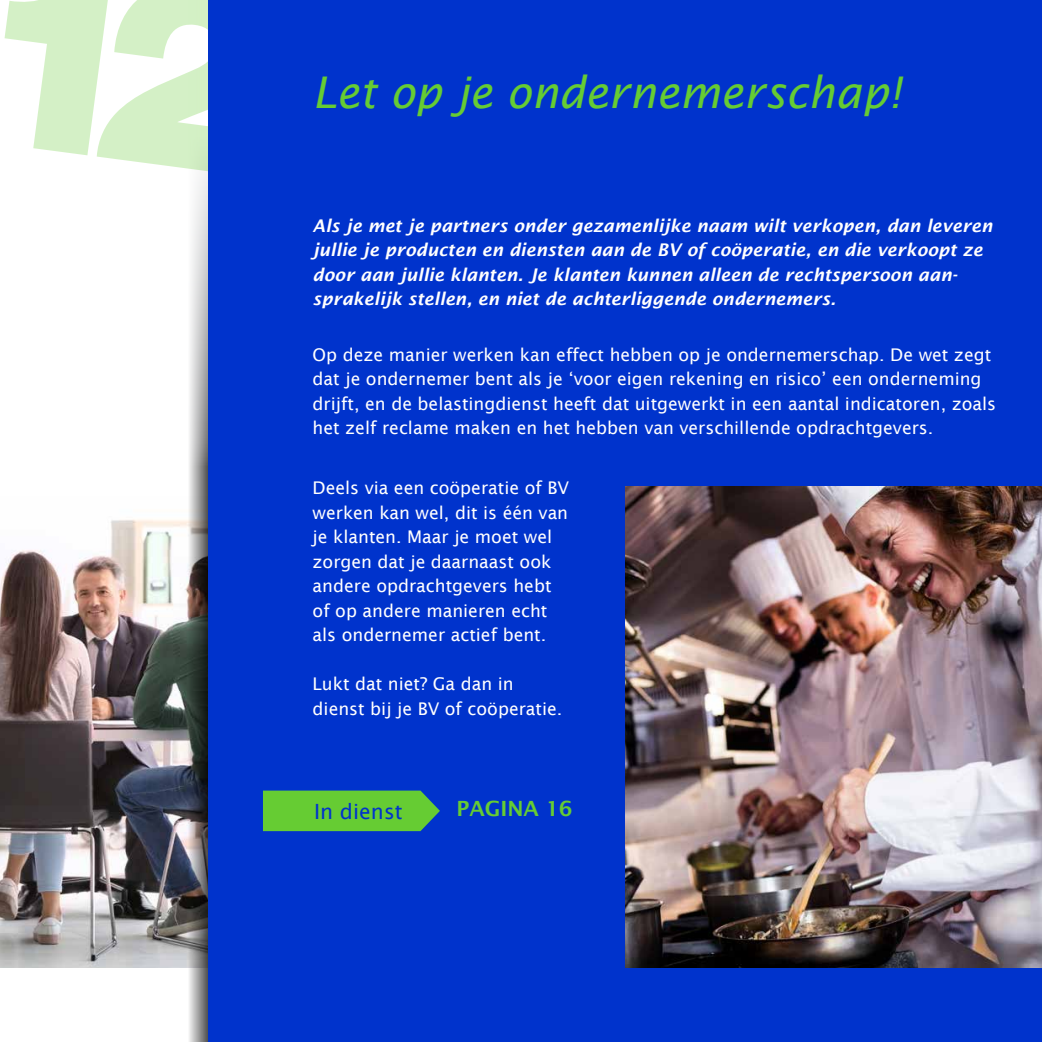
<style>
.page{position:relative;width:1042px;height:1042px;background:#fff}
.page>*{position:absolute;margin:0;border:0;box-sizing:border-box;transform-origin:0 0}
.t1{font:italic 43.75px "Lucida Sans";color:#6c3}
.t2{font:21px "Lucida Sans";color:#03c}
.t3{font:600 21px "Lucida Sans";color:#6c3}
.t4{font:17.5px/24.5px "Lucida Sans";color:#fff}
.t5{font:italic 600 17.5px/24.5px "Lucida Sans";color:#fff}
</style>
<div class="page">
<img style="left:0;top:519px;width:180px;height:448px">
<svg style="left:180px;top:177px;width:28px;height:865px"></svg>
<div style="left:208px;top:0;width:834px;height:1042px;background:#03c"></div>
<img style="left:625px;top:486px;width:417px;height:481px">
<svg style="left:263px;top:790px;width:177px;height:41px;background:#5ec13d"></svg>
<h1 class="t1" style="left:313px;top:68px;width:591px">Let op je ondernemerschap!</h1>
<p class="t5" style="left:313px;top:213px;width:681px">Als je met je partners onder gezamenlijke naam wilt verkopen, dan leveren jullie je producten en diensten aan de BV of coöperatie, en die verkoopt ze door aan jullie klanten. Je klanten kunnen alleen de rechtspersoon aan&shy;sprakelijk stellen, en niet de achterliggende ondernemers.</p>
<p class="t4" style="left:313px;top:342px;width:685px">Op deze manier werken kan effect hebben op je ondernemerschap. De wet zegt dat je ondernemer bent als je ‘voor eigen rekening en risico’ een onderneming drijft, en de belastingdienst heeft dat uitgewerkt in een aantal indicatoren, zoals het zelf reclame maken en het hebben van verschillende opdrachtgevers.</p>
<p class="t4" style="left:313px;top:476px;width:258px">Deels via een coöperatie of BV werken kan wel, dit is één van je klanten. Maar je moet wel zorgen dat je daarnaast ook andere opdrachtgevers hebt of op andere manieren echt als ondernemer actief bent.</p>
<p class="t4" style="left:313px;top:672px;width:251px">Lukt dat niet? Ga dan in dienst bij je BV of coöperatie.</p>
<p class="t2" style="left:314px;top:800px;width:90px">In dienst</p>
<p class="t3" style="left:456px;top:796px;width:118px">PAGINA 16</p>
</div>
